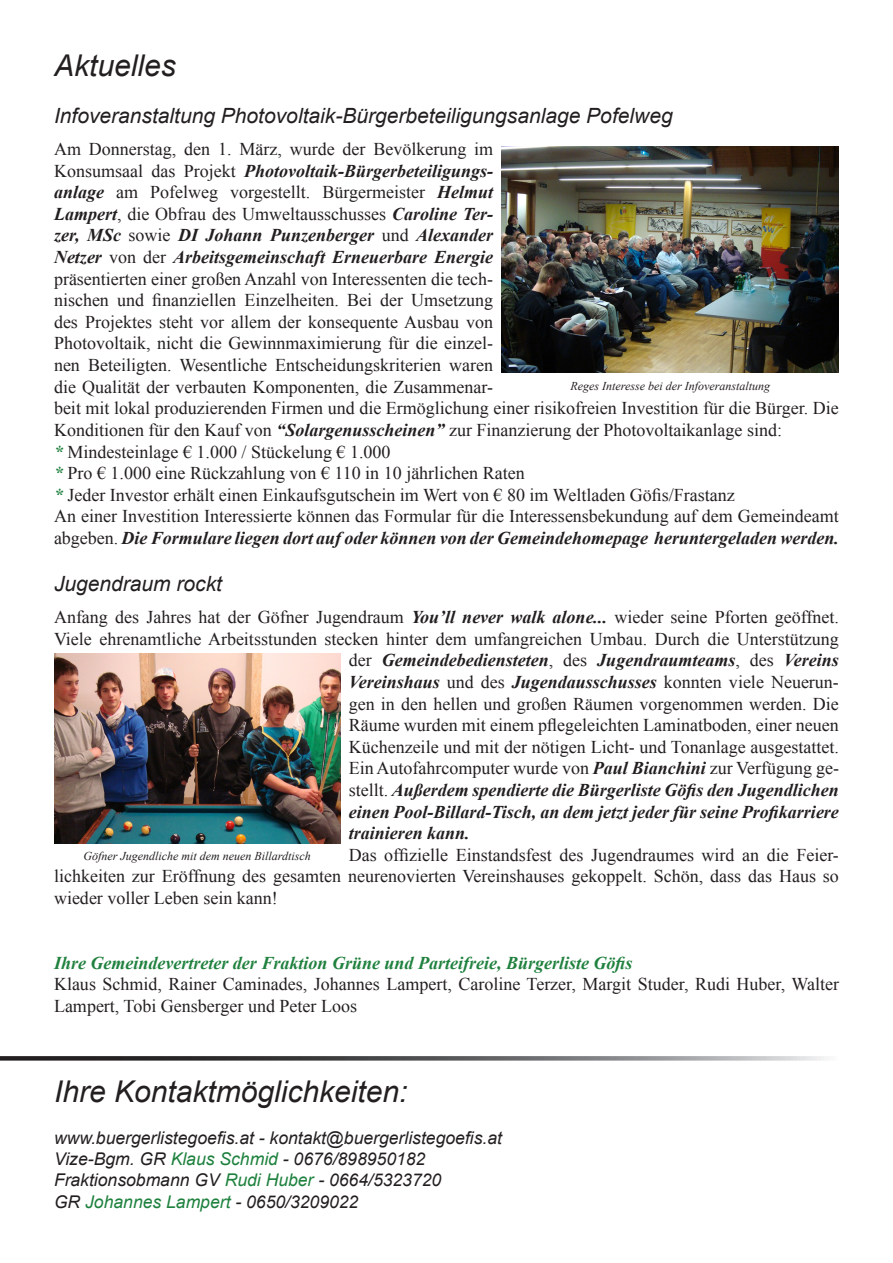
<style>
.page{position:relative;width:893px;height:1263px;background:#fff}
.page>*{position:absolute;margin:0;border:0;box-sizing:border-box;transform-origin:0 0}
.t1{font:italic 30px "Arial";color:#231f20}
.t2{font:italic 21px "Arial";color:#231f20}
.t3{font:18px/21.6px "Times New Roman";color:#231f20}
.t4{font:italic 700 18px "Times New Roman";color:#231f20}
.t5{font:italic 700 18px "Times New Roman";color:#20813e}
.t6{font:italic 17.55px "Arial";color:#231f20}
.t7{font:italic 12px "Times New Roman";color:#231f20}
.s1{font-weight:700;font-style:italic}
.s2{font-weight:700;font-style:italic;color:#20813e}
.s3{font-weight:400;font-style:normal}
.s4{color:#1e813e}
</style>
<div class="page">
<svg style="left:0;top:1056px;width:828px;height:4px;background:#656466"></svg>
<img style="left:54px;top:653px;width:286px;height:190px">
<img style="left:502px;top:146px;width:337px;height:227px">
<p class="t1" style="left:54px;top:46px;width:123px">Aktuelles</p>
<p class="t2" style="left:54px;top:102px;width:620px">Infoveranstaltung Photovoltaik-Bürgerbeteiligungsanlage Pofelweg</p>
<p class="t3" style="left:54px;top:138px;width:786px">Am Donnerstag, den 1. März, wurde der Bevölkerung im<br>Konsumsaal das Projekt <span class="s1">Photovoltaik-Bürgerbeteiligungs-<br>anlage</span> am Pofelweg vorgestellt. Bürgermeister <span class="s1">Helmut<br>Lampert</span>, die Obfrau des Umweltausschusses <span class="s1">Caroline Ter-<br>zer, MSc</span> sowie <span class="s1">DI Johann Punzenberger</span> und <span class="s1">Alexander<br>Netzer</span> von der <span class="s1">Arbeitsgemeinschaft Erneuerbare Energie<br></span>präsentierten einer großen Anzahl von Interessenten die tech-<br>nischen und finanziellen Einzelheiten. Bei der Umsetzung<br>des Projektes steht vor allem der konsequente Ausbau von<br>Photovoltaik, nicht die Gewinnmaximierung für die einzel-<br>nen Beteiligten. Wesentliche Entscheidungskriterien waren<br>die Qualität der verbauten Komponenten, die Zusammenar-<br>beit mit lokal produzierenden Firmen und die Ermöglichung einer risikofreien Investition für die Bürger. Die Konditionen für den Kauf von <span class="s1">“Solargenusscheinen”</span> zur Finanzierung der Photovoltaikanlage sind:</p>
<p class="t3" style="left:54px;top:440px;width:338px"><span class="s2">*</span> Mindesteinlage € 1.000 / Stückelung € 1.000</p>
<p class="t3" style="left:54px;top:462px;width:472px"><span class="s2">*</span> Pro € 1.000 eine Rückzahlung von € 110 in 10 jährlichen Raten</p>
<p class="t3" style="left:54px;top:484px;width:682px"><span class="s2">*</span> Jeder Investor erhält einen Einkaufsgutschein im Wert von € 80 im Weltladen Göfis/Frastanz</p>
<p class="t3" style="left:54px;top:505px;width:786px">An einer Investition Interessierte können das Formular für die Interessensbekundung auf dem Gemeindeamt abgeben. <span class="s1">Die Formulare liegen dort auf oder können von der Gemeindehomepage heruntergeladen werden.</span></p>
<p class="t2" style="left:54px;top:570px;width:170px">Jugendraum rockt</p>
<p class="t3" style="left:54px;top:606px;width:786px">Anfang des Jahres hat der Göfner Jugendraum <span class="s1">You’ll never walk alone...</span> wieder seine Pforten geöffnet.</p>
<p class="t3" style="left:54px;top:628px;width:786px">Viele ehrenamtliche Arbeitsstunden stecken hinter dem umfangreichen Umbau. Durch die Unterstützung</p>
<p class="t4" style="left:349px;top:648px;width:492px"><span class="s3">der</span> Gemeindebediensteten<span class="s3">, des</span> Jugendraumteams<span class="s3">, des</span> Vereins</p>
<p class="t4" style="left:349px;top:669px;width:492px">Vereinshaus <span class="s3">und des</span> Jugendausschusses <span class="s3">konnten viele Neuerun-</span></p>
<p class="t3" style="left:349px;top:692px;width:492px">gen in den hellen und großen Räumen vorgenommen werden. Die</p>
<p class="t3" style="left:349px;top:714px;width:492px">Räume wurden mit einem pflegeleichten Laminatboden, einer neuen</p>
<p class="t3" style="left:349px;top:736px;width:492px">Küchenzeile und mit der nötigen Licht- und Tonanlage ausgestattet.</p>
<p class="t3" style="left:349px;top:757px;width:492px">Ein Autofahrcomputer wurde von <span class="s1">Paul Bianchini</span> zur Verfügung ge-</p>
<p class="t4" style="left:349px;top:777px;width:492px"><span class="s3">stellt.</span> Außerdem spendierte die Bürgerliste Göfis den Jugendlichen</p>
<p class="t4" style="left:349px;top:799px;width:492px">einen Pool-Billard-Tisch, an dem jetzt jeder für seine Profikarriere</p>
<p class="t4" style="left:349px;top:820px;width:123px">trainieren kann.</p>
<p class="t3" style="left:54px;top:844px;width:786px;text-align:justify;text-indent:295px">Das offizielle Einstandsfest des Jugendraumes wird an die Feier&shy;lichkeiten zur Eröffnung des gesamten neurenovierten Vereinshauses gekoppelt. Schön, dass das Haus so wieder voller Leben sein kann!</p>
<p class="t7" style="left:571px;top:377px;width:201px">Reges Interesse bei der Infoveranstaltung</p>
<p class="t7" style="left:83px;top:848px;width:229px">Göfner Jugendliche mit dem neuen Billardtisch</p>
<p class="t5" style="left:54px;top:950px;width:580px">Ihre Gemeindevertreter der Fraktion Grüne und Parteifreie, Bürgerliste Göfis</p>
<p class="t3" style="left:54px;top:973px;width:786px">Klaus Schmid, Rainer Caminades, Johannes Lampert, Caroline Terzer, Margit Studer, Rudi Huber, Walter<br>Lampert, Tobi Gensberger und Peter Loos</p>
<p class="t1" style="left:54px;top:1072px;width:355px">Ihre Kontaktmöglichkeiten:</p>
<p class="t6" style="left:54px;top:1126px;width:449px">www.buergerlistegoefis.at - kontakt@buergerlistegoefis.at</p>
<p class="t6" style="left:54px;top:1148px;width:373px">Vize-Bgm. GR <span class="s4">Klaus Schmid</span> - 0676/898950182</p>
<p class="t6" style="left:54px;top:1169px;width:389px">Fraktionsobmann GV <span class="s4">Rudi Huber</span> - 0664/5323720</p>
<p class="t6" style="left:54px;top:1190px;width:306px">GR <span class="s4">Johannes Lampert</span> - 0650/3209022</p>
</div>
